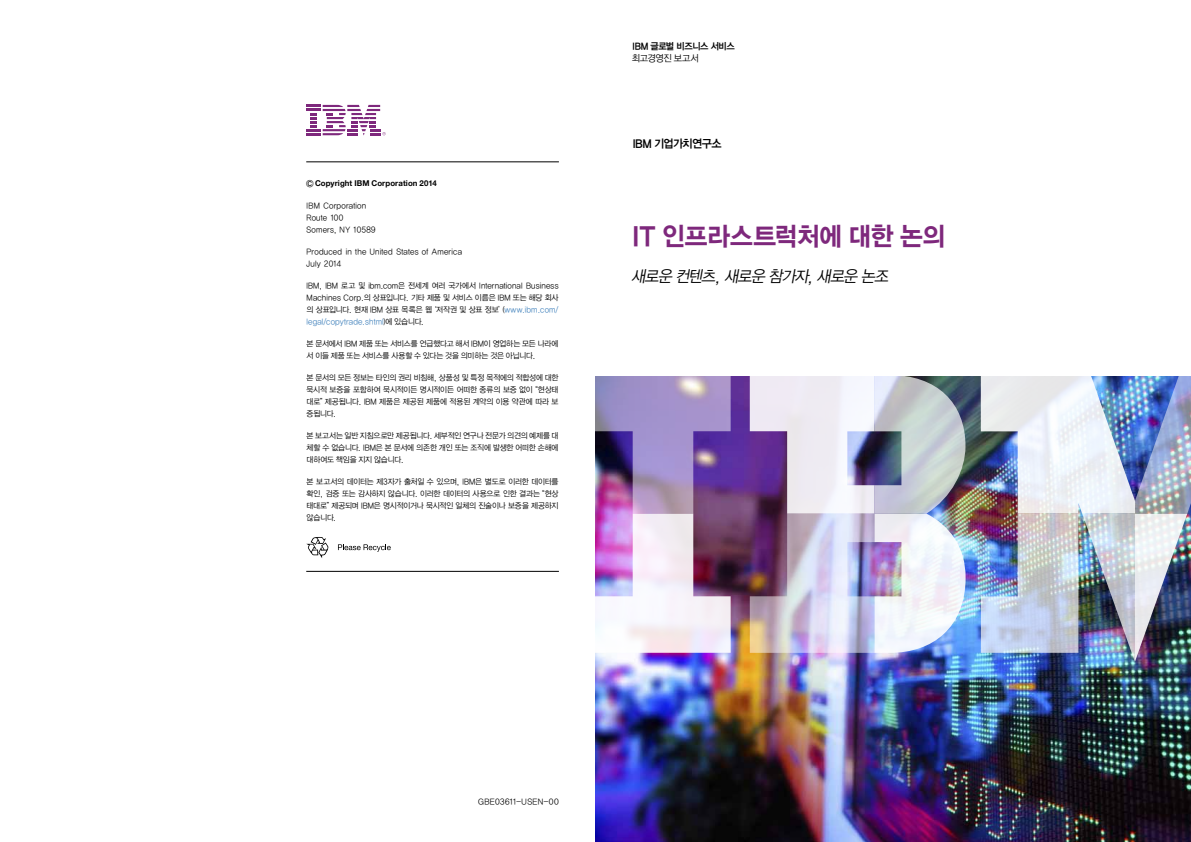
<style>
.page{position:relative;width:1191px;height:842px;background:#fff}
.page>*{position:absolute;margin:0;border:0;box-sizing:border-box;transform-origin:0 0}
.t1{font:26px "YGO155";letter-spacing:-.095em;color:#7e287c;scale:.95 1}
.t2{font:italic 16px "YGO125";color:#000;scale:.95 1}
.t3{font:11.5px "YGO145";letter-spacing:-.12em;color:#000;scale:.95 1}
.t4{font:9.5px "YGO145";letter-spacing:-.12em;color:#000;scale:.95 1}
.t5{font:9.5px "YGO125";letter-spacing:-.11em;color:#000;scale:.95 1}
.t6{font:8px/12px "YGO125";letter-spacing:-.1em;color:#000;text-align:justify;scale:.95 1}
.t7{font:8px/12px "YGO12";letter-spacing:-.07em;color:#000;scale:.95 1}
.t8{font:700 8px "Helvetica Neue";letter-spacing:.01em;color:#000}
.t9{font:8px "YGO12";letter-spacing:-.05em;color:#000}
.s1{font-family:"YGO145";font-weight:400}
.s2{color:#4383bd}
</style>
<div class="page">
<img style="left:595px;top:376px;width:596px;height:466px">
<img style="left:595px;top:376px;width:135px;height:277px">
<img style="left:980px;top:376px;width:211px;height:286px">
<img style="left:750px;top:376px;width:215px;height:277px">
<svg style="left:306px;top:105px;width:80px;height:30px"></svg>
<hr style="left:306px;top:162px;width:253px;height:1px;background:#000">
<hr style="left:306px;top:571px;width:253px;height:1px;background:#000">
<svg style="left:338px;top:544px;width:53px;height:8px"></svg>
<svg style="left:306px;top:537px;width:23px;height:21px"></svg>
<p class="t8" style="left:306px;top:179px;width:132px"><span class="s1">Ⓒ</span>Copyright IBM Corporation 2014</p>
<p class="t7" style="left:306px;top:200px;width:75px">IBM Corporation<br>Route 100<br>Somers, NY 10589</p>
<p class="t7" style="left:306px;top:246px;width:166px">Produced in the United States of America<br>July 2014</p>
<p class="t6" style="left:306px;top:280px;width:267px">IBM, IBM 로고 및 ibm.com은 전세계 여러 국가에서 International Business Machines Corp.의 상표입니다. 기타 제품 및 서비스 이름은 IBM 또는 해당 회사 의 상표입니다. 현재 IBM 상표 목록은 웹‘저작권 및 상표 정보’(<span class="s2">www.ibm.com/ legal/copytrade.shtml</span>)에 있습니다.</p>
<p class="t6" style="left:306px;top:338px;width:267px">본 문서에서 IBM 제품 또는 서비스를 언급했다고 해서 IBM이 영업하는 모든 나라에 서 이들 제품 또는 서비스를 사용할 수 있다는 것을 의미하는 것은 아닙니다.</p>
<p class="t6" style="left:306px;top:372px;width:267px">본 문서의 모든 정보는 타인의 권리 비침해, 상품성 및 특정 목적에의 적합성에 대한 묵시적 보증을 포함하여 묵시적이든 명시적이든 어떠한 종류의 보증 없이“현상태 대로”제공됩니다. IBM 제품은 제공된 제품에 적용된 계약의 이용 약관에 따라 보 증됩니다.</p>
<p class="t6" style="left:306px;top:430px;width:267px">본 보고서는 일반 지침으로만 제공됩니다. 세부적인 연구나 전문가 의견의 예제를 대 체할 수 없습니다. IBM은 본 문서에 의존한 개인 또는 조직에 발생한 어떠한 손해에 대하여도 책임을 지지 않습니다.</p>
<p class="t6" style="left:306px;top:476px;width:267px">본 보고서의 데이터는 제3자가 출처일 수 있으며, IBM은 별도로 이러한 데이터를 확인, 검증 또는 감사하지 않습니다. 이러한 데이터의 사용으로 인한 결과는“현상 태대로”제공되며 IBM은 명시적이거나 묵시적인 일체의 진술이나 보증을 제공하지 않습니다.</p>
<p class="t4" style="left:632px;top:40px;width:110px">IBM 글로벌 비즈니스 서비스</p>
<p class="t5" style="left:631px;top:52px;width:73px">최고경영진 보고서</p>
<h3 class="t3" style="left:632px;top:136px;width:96px">IBM 기업가치연구소</h3>
<h1 class="t1" style="left:631px;top:220px;width:333px">IT 인프라스트럭처에 대한 논의</h1>
<h2 class="t2" style="left:630px;top:266px;width:277px">새로운 컨텐츠,새로운 참가자,새로운 논조</h2>
<p class="t9" style="left:478px;top:796px;width:83px">GBE03611-USEN-00</p>
</div>
